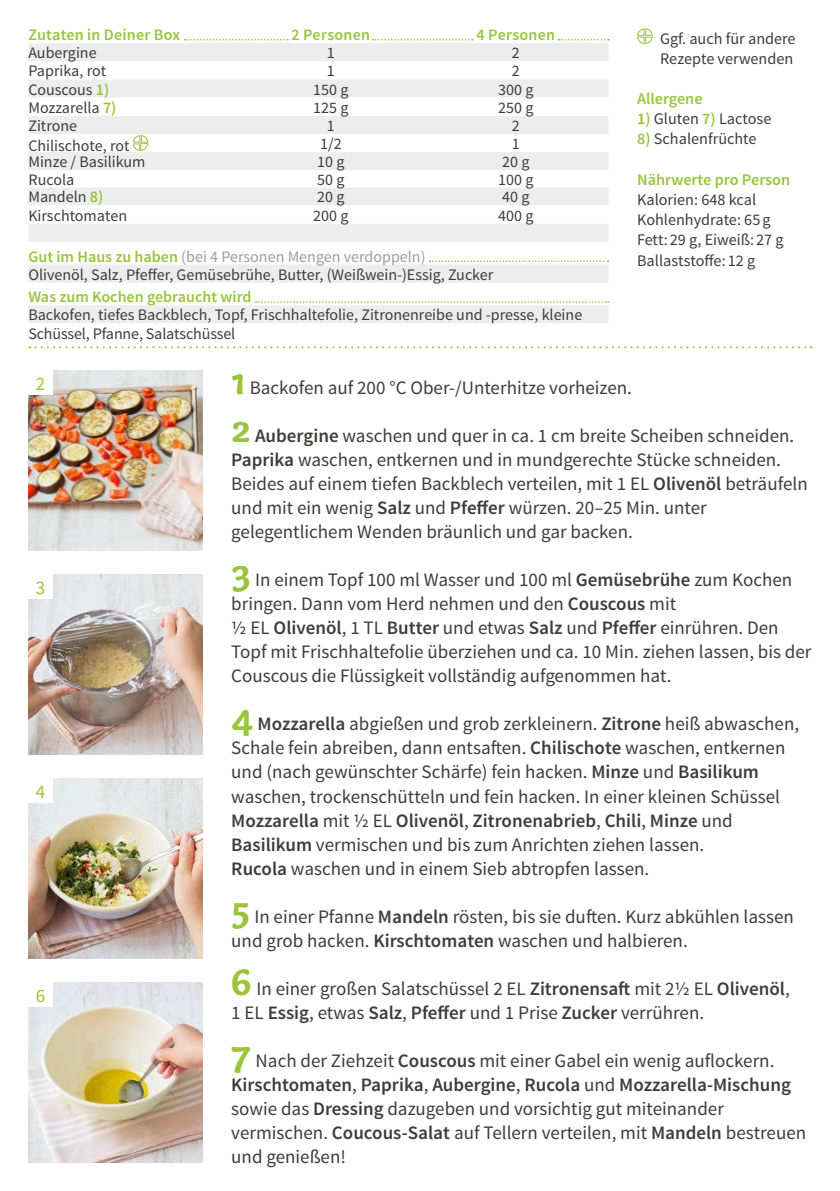
<style>
.page{position:relative;width:840px;height:1191px;background:#fff}
.page>*{position:absolute;margin:0;border:0;box-sizing:border-box;transform-origin:0 0}
.FRONT___BACK_Running{font:19px/24px "Source Sans Pro";color:#3c3c3b}
.t1{font:19px "Source Sans Pro";color:#9ac43a}
.BACK_Text_next_to_ta{font:16.2px/20.2px "Source Sans Pro";color:#3c3c3b}
.BACK_Text_next_to_ta-2{font:600 16.2px "Source Sans Pro";color:#9ac43a}
.BACK_Table_Content_L{font:16px "Source Sans Pro";color:#3c3c3b}
.BACK_Table_Content_C{font:16px "Source Sans Pro";color:#3c3c3b}
.BACK_Table_Content_C-2{font:16px "Source Sans Pro";color:#9d9d9c}
.BACK_Table_Header_CE{font:600 16px "Source Sans Pro";letter-spacing:.015em;color:#9ac43a}
.BACK_Table_Content_L-2{font:600 16px "Source Sans Pro";color:#9ac43a}
.s1{font-weight:600;font-size:16.2px;color:#9ac43a}
.s2{font-weight:600;color:#9ac43a}
.s3{font-family:"Capucine Basic";font-weight:700;font-size:40px;color:#9ac43a}
.s4{font-weight:600}
</style>
<div class="page">
<div style="left:556px;top:38px;width:61px;height:12px;background:#000;opacity:.2"></div>
<svg style="left:558px;top:39px;width:50px;height:1px"></svg>
<div style="left:182px;top:38px;width:114px;height:12px;background:#000;opacity:.2"></div>
<svg style="left:184px;top:39px;width:104px;height:1px"></svg>
<div style="left:370px;top:38px;width:111px;height:12px;background:#000;opacity:.2"></div>
<svg style="left:372px;top:39px;width:101px;height:1px"></svg>
<img style="left:28px;top:982px;width:175px;height:180px">
<img style="left:28px;top:778px;width:175px;height:180px">
<img style="left:28px;top:574px;width:175px;height:180px">
<img style="left:28px;top:370px;width:175px;height:180px">
<div style="left:28px;top:370px;width:24px;height:24px;background:#fff"></div>
<div style="left:28px;top:574px;width:24px;height:24px;background:#fff"></div>
<div style="left:28px;top:778px;width:24px;height:24px;background:#fff"></div>
<div style="left:28px;top:982px;width:24px;height:24px;background:#fff"></div>
<svg style="left:637px;top:28px;width:16px;height:17px"></svg>
<svg style="left:28px;top:43px;width:580px;height:54px;fill:#ededed"></svg>
<svg style="left:28px;top:116px;width:580px;height:207px;fill:#eee"></svg>
<svg style="left:132px;top:135px;width:17px;height:16px"></svg>
<svg style="left:429px;top:260px;width:179px;height:2px"></svg>
<svg style="left:255px;top:301px;width:353px;height:2px"></svg>
<svg style="left:29px;top:346px;width:782px;height:2px"></svg>
<p class="BACK_Table_Header_CE" style="left:28px;top:25px;width:153px">Zutaten in Deiner Box</p>
<p class="BACK_Table_Header_CE" style="left:291px;top:25px;width:80px">2 Personen</p>
<p class="BACK_Table_Header_CE" style="left:476px;top:25px;width:80px">4 Personen</p>
<p class="BACK_Table_Content_L" style="left:28px;top:43px;width:70px">Aubergine</p>
<p class="BACK_Table_Content_C" style="left:327px;top:43px;width:9px">1</p>
<p class="BACK_Table_Content_C" style="left:511px;top:43px;width:9px">2</p>
<p class="BACK_Table_Content_L" style="left:28px;top:61px;width:79px">Paprika, rot</p>
<p class="BACK_Table_Content_C" style="left:327px;top:61px;width:9px">1</p>
<p class="BACK_Table_Content_C" style="left:511px;top:61px;width:9px">2</p>
<p class="BACK_Table_Content_L" style="left:28px;top:79px;width:83px">Couscous <span class="s1">1)</span></p>
<p class="BACK_Table_Content_C" style="left:313px;top:79px;width:37px">150 g</p>
<p class="BACK_Table_Content_C" style="left:498px;top:79px;width:37px">300 g</p>
<p class="BACK_Table_Content_L" style="left:28px;top:98px;width:90px">Mozzarella <span class="s1">7)</span></p>
<p class="BACK_Table_Content_C" style="left:313px;top:97px;width:37px">125 g</p>
<p class="BACK_Table_Content_C" style="left:498px;top:97px;width:37px">250 g</p>
<p class="BACK_Table_Content_L" style="left:28px;top:116px;width:50px">Zitrone</p>
<p class="BACK_Table_Content_C" style="left:327px;top:116px;width:9px">1</p>
<p class="BACK_Table_Content_C" style="left:511px;top:116px;width:9px">2</p>
<p class="BACK_Table_Content_L" style="left:28px;top:136px;width:103px">Chilischote, rot</p>
<p class="BACK_Table_Content_C" style="left:320px;top:134px;width:23px">1/2</p>
<p class="BACK_Table_Content_C" style="left:511px;top:134px;width:9px">1</p>
<p class="BACK_Table_Content_L" style="left:28px;top:152px;width:118px">Minze / Basilikum</p>
<p class="BACK_Table_Content_C" style="left:317px;top:152px;width:29px">10 g</p>
<p class="BACK_Table_Content_C" style="left:502px;top:152px;width:29px">20 g</p>
<p class="BACK_Table_Content_L" style="left:28px;top:169px;width:47px">Rucola</p>
<p class="BACK_Table_Content_C" style="left:317px;top:169px;width:29px">50 g</p>
<p class="BACK_Table_Content_C" style="left:498px;top:169px;width:37px">100 g</p>
<p class="BACK_Table_Content_L" style="left:28px;top:187px;width:76px">Mandeln <span class="s1">8)</span></p>
<p class="BACK_Table_Content_C" style="left:317px;top:187px;width:29px">20 g</p>
<p class="BACK_Table_Content_C" style="left:502px;top:187px;width:29px">40 g</p>
<p class="BACK_Table_Content_L" style="left:28px;top:205px;width:100px">Kirschtomaten</p>
<p class="BACK_Table_Content_C" style="left:313px;top:205px;width:37px">200 g</p>
<p class="BACK_Table_Content_C" style="left:498px;top:205px;width:37px">400 g</p>
<p class="BACK_Table_Content_C-2" style="left:28px;top:246px;width:398px"><span class="s2">Gut im Haus zu haben</span> (bei 4 Personen Mengen verdoppeln)</p>
<p class="BACK_Table_Content_C" style="left:28px;top:264px;width:466px">Olivenöl, Salz, Pfeffer, Gemüsebrühe, Butter, (Weißwein-)Essig, Zucker</p>
<p class="BACK_Table_Content_L-2" style="left:28px;top:287px;width:224px">Was zum Kochen gebraucht wird</p>
<p class="BACK_Table_Content_L" style="left:28px;top:305px;width:555px">Backofen, tiefes Backblech, Topf, Frischhaltefolie, Zitronenreibe und -presse, kleine</p>
<p class="BACK_Table_Content_L" style="left:28px;top:323px;width:208px">Schüssel, Pfanne, Salatschüssel</p>
<p class="FRONT___BACK_Running" style="left:231px;top:376px;width:402px"><span class="s3">1</span> Backofen auf 200 °C Ober-/Unterhitze vorheizen.</p>
<p class="FRONT___BACK_Running" style="left:231px;top:424px;width:577px"><span class="s3">2</span> <span class="s4">Aubergine</span> waschen und quer in ca. 1 cm breite Scheiben schneiden.<br><span class="s4">Paprika</span> waschen, entkernen und in mundgerechte Stücke schneiden.<br>Beides auf einem tiefen Backblech verteilen, mit 1 EL <span class="s4">Olivenöl</span> beträufeln und mit ein wenig <span class="s4">Salz</span> und <span class="s4">Pfeffer</span> würzen. 20–25 Min. unter gelegentlichem Wenden bräunlich und gar backen.</p>
<p class="FRONT___BACK_Running" style="left:231px;top:568px;width:581px"><span class="s3">3</span> In einem Topf 100 ml Wasser und 100 ml <span class="s4">Gemüsebrühe</span> zum Kochen bringen. Dann vom Herd nehmen und den <span class="s4">Couscous</span> mit<br>½ EL <span class="s4">Olivenöl</span>, 1 TL <span class="s4">Butter</span> und etwas <span class="s4">Salz</span> und <span class="s4">Pfeffer</span> einrühren. Den Topf mit Frischhaltefolie überziehen und ca. 10 Min. ziehen lassen, bis der Couscous die Flüssigkeit vollständig aufgenommen hat.</p>
<p class="FRONT___BACK_Running" style="left:231px;top:712px;width:569px"><span class="s3">4</span> <span class="s4">Mozzarella</span> abgießen und grob zerkleinern. <span class="s4">Zitrone</span> heiß abwaschen, Schale fein abreiben, dann entsaften. <span class="s4">Chilischote</span> waschen, entkernen und (nach gewünschter Schärfe) fein hacken. <span class="s4">Minze</span> und <span class="s4">Basilikum </span>waschen, trockenschütteln und fein hacken. In einer kleinen Schüssel <span class="s4">Mozzarella</span> mit ½ EL <span class="s4">Olivenöl</span>, <span class="s4">Zitronenabrieb</span>, <span class="s4">Chili</span>, <span class="s4">Minze</span> und <span class="s4">Basilikum</span> vermischen und bis zum Anrichten ziehen lassen.<br><span class="s4">Rucola</span> waschen und in einem Sieb abtropfen lassen.</p>
<p class="FRONT___BACK_Running" style="left:231px;top:904px;width:564px"><span class="s3">5</span> In einer Pfanne <span class="s4">Mandeln</span> rösten, bis sie duften. Kurz abkühlen lassen und grob hacken. <span class="s4">Kirschtomaten</span> waschen und halbieren.</p>
<p class="FRONT___BACK_Running" style="left:231px;top:976px;width:559px"><span class="s3">6</span> In einer großen Salatschüssel 2 EL <span class="s4">Zitronensaft</span> mit 2½ EL <span class="s4">Olivenöl</span>,<br>1 EL <span class="s4">Essig</span>, etwas <span class="s4">Salz</span>, <span class="s4">Pfeffer</span> und 1 Prise <span class="s4">Zucker</span> verrühren.</p>
<p class="FRONT___BACK_Running" style="left:231px;top:1048px;width:576px"><span class="s3">7</span> Nach der Ziehzeit <span class="s4">Couscous</span> mit einer Gabel ein wenig auflockern.<br><span class="s4">Kirschtomaten</span>, <span class="s4">Paprika</span>, <span class="s4">Aubergine</span>, <span class="s4">Rucola</span> und <span class="s4">Mozzarella-Mischung </span>sowie das <span class="s4">Dressing</span> dazugeben und vorsichtig gut miteinander vermischen. <span class="s4">Coucous-Salat</span> auf Tellern verteilen, mit <span class="s4">Mandeln</span> bestreuen und genießen!</p>
<p class="BACK_Text_next_to_ta" style="left:659px;top:29px;width:137px">Ggf. auch für andere<br>Rezepte verwenden</p>
<p class="BACK_Text_next_to_ta-2" style="left:636px;top:88px;width:67px">Allergene</p>
<p class="BACK_Text_next_to_ta" style="left:636px;top:109px;width:136px"><span class="s2">1)</span> Gluten <span class="s2">7)</span> Lactose</p>
<p class="BACK_Text_next_to_ta" style="left:636px;top:129px;width:121px"><span class="s2">8)</span> Schalenfrüchte</p>
<p class="BACK_Text_next_to_ta-2" style="left:636px;top:169px;width:154px">Nährwerte pro Person</p>
<p class="BACK_Text_next_to_ta" style="left:636px;top:190px;width:120px">Kalorien: 648 kcal</p>
<p class="BACK_Text_next_to_ta" style="left:636px;top:210px;width:148px">Kohlenhydrate: 65g<br>Fett: 29 g, Eiweiß: 27 g</p>
<p class="BACK_Text_next_to_ta" style="left:636px;top:250px;width:120px">Ballaststoffe: 12 g</p>
<p class="t1" style="left:36px;top:371px;width:11px">2</p>
<p class="t1" style="left:36px;top:575px;width:11px">3</p>
<p class="t1" style="left:36px;top:779px;width:11px">4</p>
<p class="t1" style="left:36px;top:983px;width:11px">6</p>
</div>
